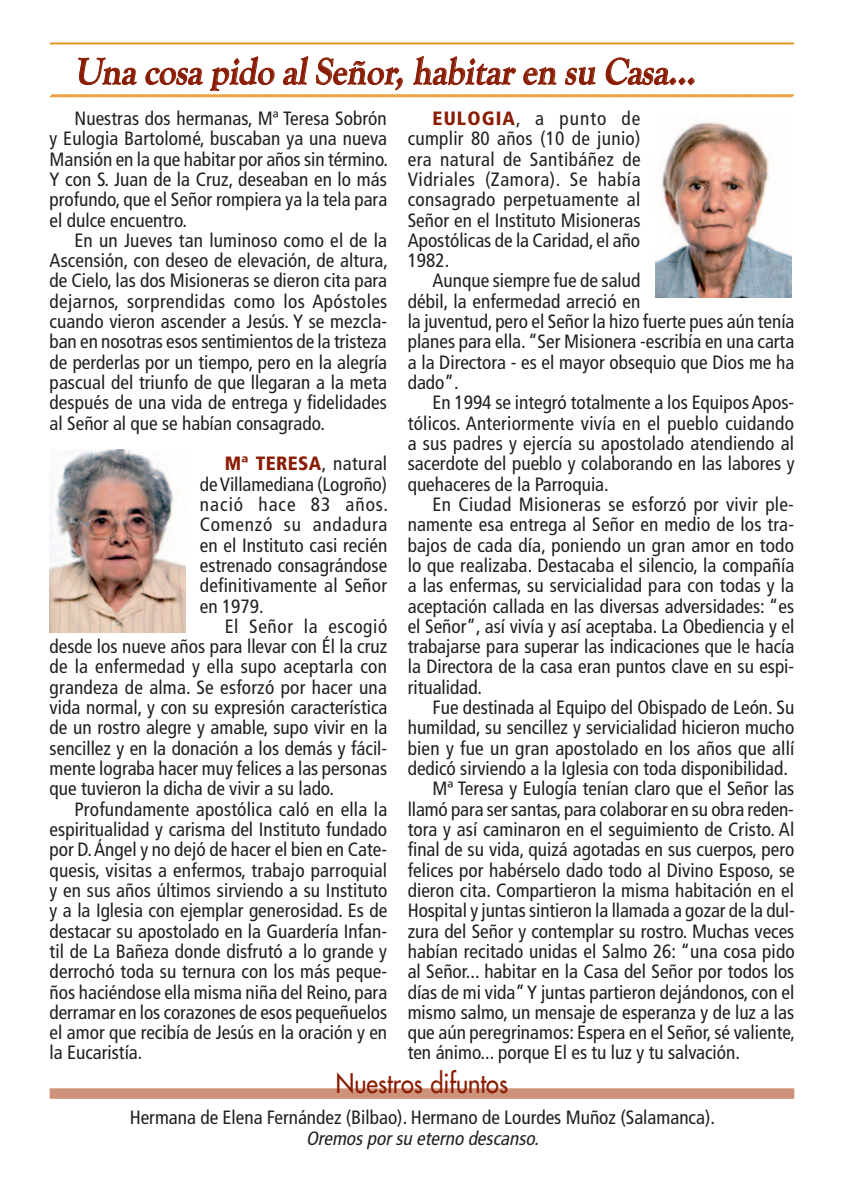
<style>
.page{position:relative;width:844px;height:1191px;background:#fff}
.page>*{position:absolute;margin:0;border:0;box-sizing:border-box;transform-origin:0 0}
.t1{font:italic 700 38.5px "Goudy Old Style T";color:#891c02;scale:.9 1}
.t2{font:500 26.25px "Futura Std";color:#891c02;scale:.9 1}
.t3{font:condensed 19.25px/20.3px "Frutiger LT Std";color:#231f20;text-align:justify}
.t4{font:italic condensed 19.25px "Frutiger LT Std";color:#231f20}
.s1{font-weight:900;color:#891c02}
</style>
<div class="page">
<svg style="left:49px;top:42px;width:745px;height:3px;background:#eeb870"></svg>
<svg style="left:49px;top:56px;width:745px;height:42px"></svg>
<img style="left:50px;top:450px;width:136px;height:182px">
<div style="left:50px;top:1088px;width:744px;height:10px;background:#cd927a"></div>
<img style="left:655px;top:122px;width:136px;height:175px">
<h1 class="t1" style="left:74px;top:50px;width:698px">Una cosa pido alSeñor,habitar en su Casa...</h1>
<p class="t3" style="left:50px;top:108px;width:340px;text-indent:25px">Nuestras dos hermanas, Mª Teresa Sobrón y Eulogia Bartolomé, buscaban ya una nueva Mansión en la que habitar por años sin término.<br>Y con S. Juan de la Cruz, deseaban en lo más profundo, que el Señor rompiera ya la tela para el dulce encuentro.</p>
<p class="t3" style="left:50px;top:230px;width:340px;text-indent:25px">En un Jueves tan luminoso como el de la Ascensión, con deseo de elevación, de altura, de Cielo, las dos Misioneras se dieron cita para dejarnos, sorprendidas como los Apóstoles cuando vieron ascender a Jesús. Y se mezcla&shy;ban en nosotras esos sentimientos de la tristeza de perderlas por un tiempo, pero en la alegría pascual del triunfo de que llegaran a la meta después de una vida de entrega y fidelidades al Señor al que se habían consagrado.</p>
<p class="t3" style="left:200px;top:453px;width:190px;text-indent:25px"><span class="s1">Mª TERESA</span>, natural de Villamediana (Logroño) nació hace 83 años.<br>Comenzó su andadura en el Instituto casi recién estrenado consagrándose definitivamente al Señor en 1979.</p>
<p class="t3" style="left:50px;top:616px;width:339px;text-indent:175px">El Señor la escogió desde los nueve años para llevar con Él la cruz de la enfermedad y ella supo aceptarla con grandeza de alma. Se esforzó por hacer una vida normal, y con su expresión característica de un rostro alegre y amable, supo vivir en la sencillez y en la donación a los demás y fácil&shy;mente lograba hacer muy felices a las personas que tuvieron la dicha de vivir a su lado.</p>
<p class="t3" style="left:50px;top:799px;width:339px;text-indent:25px">Profundamente apostólica caló en ella la espiritualidad y carisma del Instituto fundado por D. Ángel y no dejó de hacer el bien en Cate&shy;quesis, visitas a enfermos, trabajo parroquial y en sus años últimos sirviendo a su Instituto y a la Iglesia con ejemplar generosidad. Es de destacar su apostolado en la Guardería Infan&shy;til de La Bañeza donde disfrutó a lo grande y derrochó toda su ternura con los más peque&shy;ños haciéndose ella misma niña del Reino, para derramar en los corazones de esos pequeñuelos el amor que recibía de Jesús en la oración y en la Eucaristía.</p>
<p class="t3" style="left:407px;top:108px;width:234px;text-indent:25px"><span class="s1">EULOGIA</span>, a punto de cumplir 80 años (10 de junio) era natural de Santibáñez de Vidriales (Zamora). Se había consagrado perpetuamente al Señor en el Instituto Misioneras Apostólicas de la Caridad, el año 1982.</p>
<p class="t3" style="left:407px;top:271px;width:388px;text-align:left;text-indent:25px">Aunque siempre fue de salud<br>débil, la enfermedad arreció en<br>la juventud, pero el Señor la hizo fuerte pues aún tenía planes para ella. “Ser Misionera -escribía en una carta a la Directora - es el mayor obsequio que Dios me ha dado”.</p>
<p class="t3" style="left:407px;top:393px;width:388px;text-indent:25px">En 1994 se integró totalmente a los Equipos Apos&shy;tólicos. Anteriormente vivía en el pueblo cuidando a sus padres y ejercía su apostolado atendiendo al sacerdote del pueblo y colaborando en las labores y quehaceres de la Parroquia.</p>
<p class="t3" style="left:407px;top:494px;width:388px;text-indent:25px">En Ciudad Misioneras se esforzó por vivir ple&shy;namente esa entrega al Señor en medio de los tra&shy;bajos de cada día, poniendo un gran amor en todo lo que realizaba. Destacaba el silencio, la compañía a las enfermas, su servicialidad para con todas y la aceptación callada en las diversas adversidades: “es el Señor”, así vivía y así aceptaba. La Obediencia y el trabajarse para superar las indicaciones que le hacía la Directora de la casa eran puntos clave en su espi&shy;ritualidad.</p>
<p class="t3" style="left:432px;top:697px;width:363px">Fue destinada al Equipo del Obispado de León. Su</p>
<p class="t3" style="left:407px;top:717px;width:388px">humildad, su sencillez y servicialidad hicieron mucho</p>
<p class="t3" style="left:407px;top:738px;width:388px">bien y fue un gran apostolado en los años que allí</p>
<p class="t3" style="left:407px;top:758px;width:381px">dedicó sirviendo a la Iglesia con toda disponibilidad.</p>
<p class="t3" style="left:432px;top:778px;width:363px">Mª Teresa y Eulogía tenían claro que el Señor las</p>
<p class="t3" style="left:407px;top:799px;width:387px">llamó para ser santas, para colaborar en su obra reden-</p>
<p class="t3" style="left:407px;top:819px;width:388px">tora y así caminaron en el seguimiento de Cristo. Al</p>
<p class="t3" style="left:407px;top:839px;width:388px">final de su vida, quizá agotadas en sus cuerpos, pero</p>
<p class="t3" style="left:407px;top:860px;width:388px">felices por habérselo dado todo al Divino Esposo, se</p>
<p class="t3" style="left:407px;top:880px;width:388px">dieron cita. Compartieron la misma habitación en el</p>
<p class="t3" style="left:407px;top:900px;width:388px">Hospital y juntas sintieron la llamada a gozar de la dul-</p>
<p class="t3" style="left:407px;top:921px;width:388px">zura del Señor y contemplar su rostro. Muchas veces</p>
<p class="t3" style="left:407px;top:941px;width:388px">habían recitado unidas el Salmo 26: “una cosa pido</p>
<p class="t3" style="left:407px;top:961px;width:388px">al Señor... habitar en la Casa del Señor por todos los</p>
<p class="t3" style="left:407px;top:981px;width:388px">días de mi vida” Y juntas partieron dejándonos, con el</p>
<p class="t3" style="left:407px;top:1002px;width:388px">mismo salmo, un mensaje de esperanza y de luz a las</p>
<p class="t3" style="left:407px;top:1022px;width:389px">que aún peregrinamos: Espera en el Señor, sé valiente,</p>
<p class="t3" style="left:407px;top:1042px;width:334px">ten ánimo... porque El es tu luz y tu salvación.</p>
<h2 class="t2" style="left:336px;top:1067px;width:193px">Nuestros difuntos</h2>
<p class="t3" style="left:130px;top:1107px;width:586px">Hermana de Elena Fernández (Bilbao). Hermano de Lourdes Muñoz (Salamanca).</p>
<p class="t4" style="left:306px;top:1127px;width:238px">Oremosporsu eterno descanso.</p>
</div>
